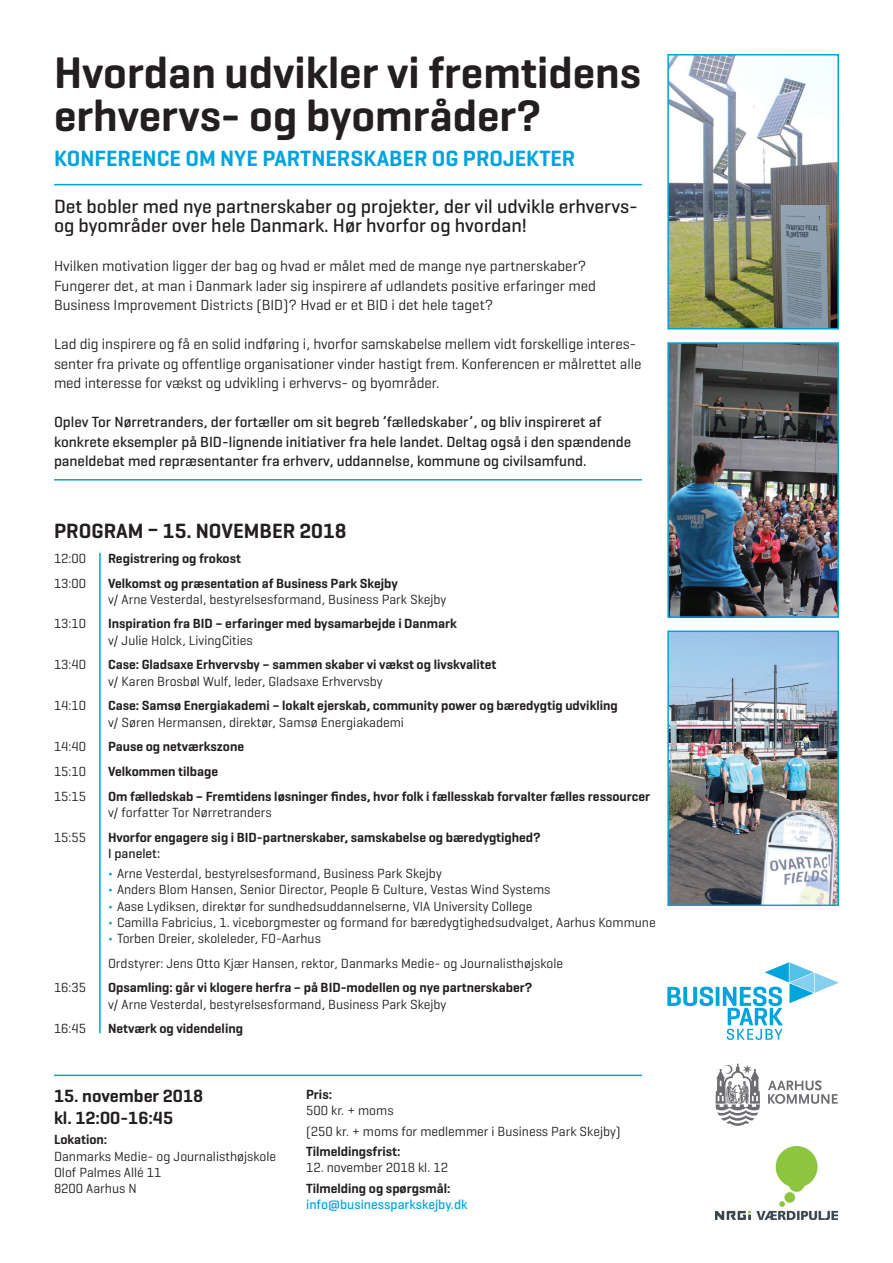
<style>
.page{position:relative;width:893px;height:1263px;background:#fff}
.page>*{position:absolute;margin:0;border:0;box-sizing:border-box;transform-origin:0 0}
.t1{font:600 45px/43.5px "Geogrotesque";color:#231f20}
.t2{font:600 22.5px "Geogrotesque";color:#00a4dc}
.t3{font:600 21px "Geogrotesque";color:#231f20}
.t4{font:500 19.5px/19.5px "Geogrotesque";color:#231f20}
.t5{font:600 18px "Geogrotesque";color:#231f20}
.t6{font:15px/19.5px "Geogrotesque";letter-spacing:-.005em;color:#231f20}
.t7{font:500 15px/19.5px "Geogrotesque";color:#231f20}
.t8{font:600 13.5px/16.2px "Geogrotesque";color:#231f20}
.t9{font:13.5px/16.2px "Geogrotesque";color:#231f20}
.t10{font:500 13.5px "Geogrotesque";color:#00a4dc}
.s1{font-weight:600}
.s2{font-weight:400}
.s3{font-weight:500}
.s4{color:#00a4dc}
</style>
<div class="page">
<hr style="left:99px;top:553px;width:2px;height:480px;background:#00a4dc">
<svg style="left:667px;top:962px;width:172px;height:78px"></svg>
<svg style="left:716px;top:1063px;width:44px;height:63px"></svg>
<svg style="left:768px;top:1080px;width:70px;height:24px"></svg>
<img style="left:670px;top:633px;width:166px;height:270px">
<div style="left:667px;top:630px;width:172px;height:276px;border:2px solid #00a4dc"></div>
<img style="left:670px;top:57px;width:166px;height:269px">
<div style="left:667px;top:54px;width:172px;height:275px;border:2px solid #00a4dc"></div>
<img style="left:670px;top:345px;width:166px;height:270px">
<div style="left:667px;top:342px;width:172px;height:276px;border:2px solid #00a4dc"></div>
<hr style="left:54px;top:479px;width:588px;height:1px;background:#00a4dc">
<hr style="left:54px;top:1074px;width:588px;height:2px;background:#00a4dc">
<hr style="left:54px;top:184px;width:588px;height:1px;background:#00a4dc">
<img style="left:716px;top:1146px;width:121px;height:73px">
<p class="t1" style="left:54px;top:51px;width:588px">Hvordan udvikler vi fremtidens erhvervs- og byområder?</p>
<p class="t2" style="left:54px;top:146px;width:523px">KONFERENCE OM NYE PARTNERSKABER OG PROJEKTER</p>
<p class="t4" style="left:54px;top:197px;width:585px">Det bobler med nye partnerskaber og projekter, der vil udvikle erhvervs&shy;og byområder over hele Danmark. Hør hvorfor og hvordan!</p>
<p class="t6" style="left:54px;top:256px;width:534px">Hvilken motivation ligger der bag og hvad er målet med de mange nye partnerskaber?</p>
<p class="t6" style="left:54px;top:276px;width:543px">Fungerer det, at man i Danmark lader sig inspirere af udlandets positive erfaringer med</p>
<p class="t6" style="left:54px;top:295px;width:441px">Business Improvement Districts (BID)? Hvad er et BID i det hele taget?</p>
<p class="t6" style="left:54px;top:334px;width:589px">Lad dig inspirere og få en solid indføring i, hvorfor samskabelse mellem vidt forskellige interes&shy;senter fra private og offentlige organisationer vinder hastigt frem. Konferencen er målrettet alle med interesse for vækst og udvikling i erhvervs- og byområder.</p>
<p class="t7" style="left:54px;top:413px;width:579px">Oplev Tor Nørretranders, der fortæller om sit begreb ’fælledskaber’, og bliv inspireret af konkrete eksempler på BID-lignende initiativer fra hele landet. Deltag også i den spændende paneldebat med repræsentanter fra erhverv, uddannelse, kommune og civilsamfund.</p>
<p class="t3" style="left:54px;top:519px;width:294px">PROGRAM – 15. NOVEMBER 2018</p>
<p class="t9" style="left:54px;top:550px;width:34px">12:00</p>
<p class="t8" style="left:108px;top:550px;width:135px">Registrering og frokost</p>
<p class="t9" style="left:54px;top:575px;width:34px">13:00</p>
<p class="t9" style="left:108px;top:575px;width:340px"><span class="s1">Velkomst og præsentation af Business Park Skejby<br></span>v/ Arne Vesterdal, bestyrelsesformand, Business Park Skejby</p>
<p class="t9" style="left:54px;top:616px;width:34px">13:10</p>
<p class="t8" style="left:108px;top:616px;width:350px">Inspiration fra BID – erfaringer med bysamarbejde i Danmark <span class="s2">v/ Julie Holck, LivingCities</span></p>
<p class="t9" style="left:54px;top:657px;width:34px">13:40</p>
<p class="t8" style="left:108px;top:657px;width:390px">Case: Gladsaxe Erhvervsby – sammen skaber vi vækst og livskvalitet <span class="s2">v/ Karen Brosbøl Wulf, leder, Gladsaxe Erhvervsby</span></p>
<p class="t9" style="left:54px;top:698px;width:34px">14:10</p>
<p class="t8" style="left:108px;top:698px;width:511px">Case: Samsø Energiakademi – lokalt ejerskab, community power og bæredygtig udvikling <span class="s2">v/ Søren Hermansen, direktør, Samsø Energiakademi</span></p>
<p class="t9" style="left:54px;top:739px;width:34px">14:40</p>
<p class="t8" style="left:108px;top:739px;width:138px">Pause og netværkszone</p>
<p class="t9" style="left:54px;top:763px;width:34px">15:10</p>
<p class="t8" style="left:108px;top:763px;width:112px">Velkommen tilbage</p>
<p class="t9" style="left:54px;top:788px;width:34px">15:15</p>
<p class="t8" style="left:108px;top:788px;width:544px">Om fælledskab – Fremtidens løsninger findes, hvor folk i fællesskab forvalter fælles ressourcer <span class="s2">v/ forfatter Tor Nørretranders</span></p>
<p class="t9" style="left:54px;top:829px;width:34px">15:55</p>
<p class="t8" style="left:108px;top:829px;width:434px">Hvorfor engagere sig i BID-partnerskaber, samskabelse og bæredygtighed?<br><span class="s3">I panelet:</span></p>
<p class="t9" style="left:108px;top:865px;width:335px"><span class="s4">¬</span> Arne Vesterdal, bestyrelsesformand, Business Park Skejby</p>
<p class="t9" style="left:108px;top:882px;width:444px"><span class="s4">¬</span> Anders Blom Hansen, Senior Director, People &amp; Culture, Vestas Wind Systems</p>
<p class="t9" style="left:108px;top:898px;width:426px"><span class="s4">¬</span> Aase Lydiksen, direktør for sundhedsuddannelserne, VIA University College</p>
<p class="t9" style="left:108px;top:914px;width:549px"><span class="s4">¬</span> Camilla Fabricius, 1. viceborgmester og formand for bæredygtighedsudvalget, Aarhus Kommune</p>
<p class="t9" style="left:108px;top:930px;width:214px"><span class="s4">¬</span> Torben Dreier, skoleleder, FO-Aarhus</p>
<p class="t9" style="left:108px;top:955px;width:457px">Ordstyrer: Jens Otto Kjær Hansen, rektor, Danmarks Medie- og Journalisthøjskole</p>
<p class="t9" style="left:54px;top:980px;width:34px">16:35</p>
<p class="t8" style="left:108px;top:980px;width:426px">Opsamling: går vi klogere herfra – på BID-modellen og nye partnerskaber? <span class="s2">v/ Arne Vesterdal, bestyrelsesformand, Business Park Skejby</span></p>
<p class="t9" style="left:54px;top:1021px;width:34px">16:45</p>
<p class="t8" style="left:108px;top:1021px;width:137px">Netværk og videndeling</p>
<p class="t5" style="left:54px;top:1086px;width:151px">15. november 2018</p>
<p class="t5" style="left:54px;top:1108px;width:121px">kl. 12:00-16:45</p>
<p class="t8" style="left:54px;top:1132px;width:55px">Lokation:</p>
<p class="t9" style="left:54px;top:1148px;width:224px">Danmarks Medie- og Journalisthøjskole</p>
<p class="t9" style="left:54px;top:1164px;width:109px">Olof Palmes Allé 11</p>
<p class="t9" style="left:54px;top:1180px;width:84px">8200 Aarhus N</p>
<p class="t8" style="left:306px;top:1086px;width:27px">Pris:</p>
<p class="t9" style="left:306px;top:1102px;width:89px">500 kr. + moms</p>
<p class="t9" style="left:306px;top:1123px;width:316px">(250 kr. + moms for medlemmer i Business Park Skejby)</p>
<p class="t8" style="left:306px;top:1143px;width:96px">Tilmeldingsfrist:</p>
<p class="t9" style="left:306px;top:1160px;width:143px">12. november 2018 kl. 12</p>
<p class="t8" style="left:306px;top:1180px;width:146px">Tilmelding og spørgsmål:</p>
<p class="t10" style="left:306px;top:1197px;width:163px">info@businessparkskejby.dk</p>
</div>
